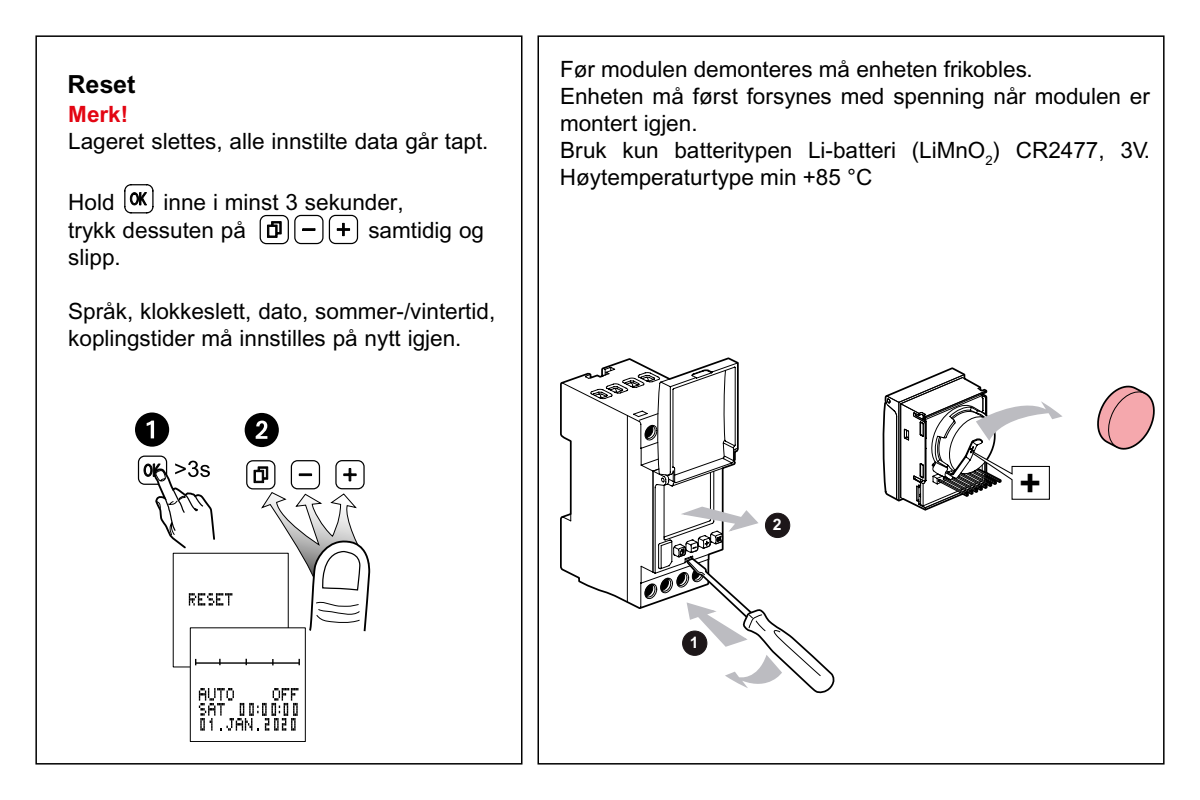
<style>
.page{position:relative;width:1200px;height:800px;background:#fff}
.page>*{position:absolute;margin:0;border:0;box-sizing:border-box;transform-origin:0 0}
.t1{font:700 36.75px "Arial";color:#000}
.t2{font:700 25px "Arial";color:#000}
.t3{font:22.5px/27px "Arial";color:#000}
.t4{font:700 22.5px "Arial";color:#e30613}
.t5{font:700 15.75px "Arial";color:#fff}
</style>
<div class="page">
<svg style="left:560px;top:358px;width:179px;height:251px"></svg>
<svg style="left:644px;top:367px;width:511px;height:326px"></svg>
<div style="left:138px;top:456px;width:29px;height:29px;border:1px solid #000;border-radius:6px"></div>
<svg style="left:246px;top:460px;width:124px;height:172px"></svg>
<svg style="left:135px;top:412px;width:34px;height:35px"></svg>
<svg style="left:245px;top:413px;width:34px;height:34px"></svg>
<div style="left:173px;top:553px;width:116px;height:114px;background:#fff"></div>
<svg style="left:189px;top:593px;width:43px;height:13px"></svg>
<svg style="left:144px;top:461px;width:71px;height:88px"></svg>
<div style="left:190px;top:628px;width:115px;height:114px;background:#fff"></div>
<div style="left:190px;top:627px;width:116px;height:115px;border:1px solid #000"></div>
<hr style="left:195px;top:662px;width:104px;height:2px;background:#000">
<svg style="left:219px;top:659px;width:2px;height:6px"></svg>
<svg style="left:199px;top:688px;width:99px;height:43px"></svg>
<div style="left:35px;top:35px;width:488px;height:730px;border:2px solid #000"></div>
<svg style="left:124px;top:184px;width:30px;height:29px"></svg>
<svg style="left:260px;top:215px;width:98px;height:29px"></svg>
<p class="t2" style="left:67px;top:69px;width:70px">Reset</p>
<p class="t4" style="left:68px;top:101px;width:62px">Merk!</p>
<p class="t3" style="left:68px;top:128px;width:422px">Lageret slettes, alle innstilte data går tapt.</p>
<p class="t3" style="left:68px;top:189px;width:337px;text-indent:95px">inne i minst 3 sekunder, trykk dessuten på</p>
<p class="t3" style="left:68px;top:189px;width:48px">Hold</p>
<p class="t3" style="left:368px;top:217px;width:117px">samtidig og</p>
<p class="t3" style="left:68px;top:244px;width:54px">slipp.</p>
<p class="t3" style="left:68px;top:298px;width:429px">Språk, klokkeslett, dato, sommer-/vintertid, koplingstider må innstilles på nytt igjen.</p>
<p class="t3" style="left:560px;top:56px;width:592px">Før modulen demonteres må enheten frikobles.<br>Enheten må først forsynes med spenning når modulen er montert igjen.<br>Bruk kun batteritypen Li-batteri (LiMnO<sub>2</sub>) CR2477, 3V.<br>Høytemperaturtype min +85 °C</p>
<p class="t5" style="left:690px;top:633px;width:10px">1</p>
<p class="t5" style="left:773px;top:516px;width:10px">2</p>
<h1 class="t1" style="left:1020px;top:461px;width:23px">+</h1>
</div>
